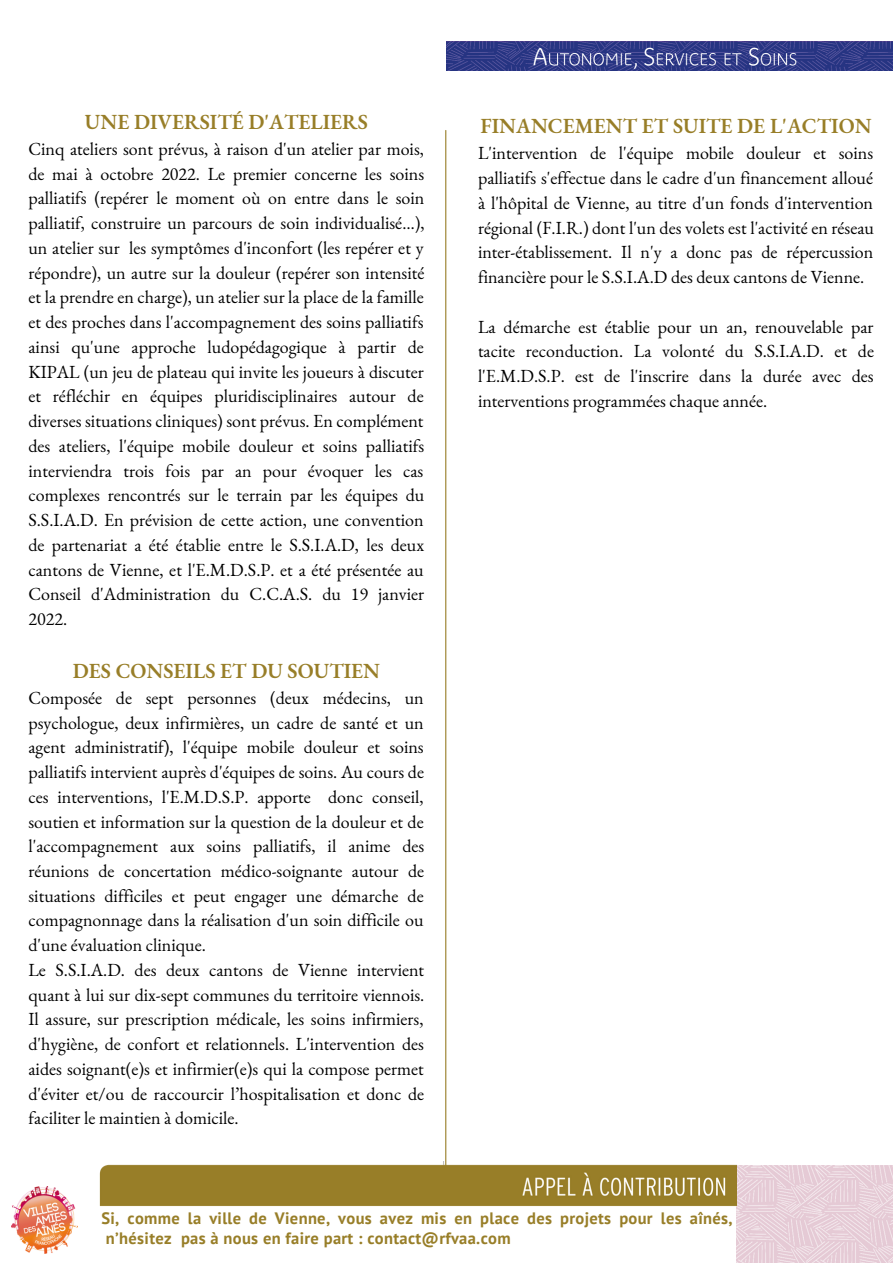
<style>
.page{position:relative;width:893px;height:1264px;background:#fff}
.page>*{position:absolute;margin:0;border:0;box-sizing:border-box;transform-origin:0 0}
.t1{font:600 21px "EB Garamond";color:#987e28}
.t2{font:18px/24.8px "EB Garamond";color:#000;text-align:justify}
.t3{font:700 16.5px/20.2px "PT Sans";letter-spacing:.02em;color:#987e28}
</style>
<div class="page">
<img style="left:446px;top:41px;width:446px;height:29px">
<hr style="left:445px;top:130px;width:1px;height:1042px;background:#987e28">
<img style="left:736px;top:1165px;width:156px;height:97px">
<img style="left:99px;top:1161px;width:637px;height:45px">
<img style="left:11px;top:1186px;width:67px;height:67px">
<p class="t1" style="left:85px;top:108px;width:284px">UNE DIVERSITÉ D'ATELIERS</p>
<p class="t2" style="left:28px;top:136px;width:397px">Cinq ateliers sont prévus, à raison d'un atelier par mois, de mai à octobre 2022. Le premier concerne les soins palliatifs (repérer le moment où on entre dans le soin palliatif, construire un parcours de soin individualisé…), un atelier sur les symptômes d'inconfort (les repérer et y répondre), un autre sur la douleur (repérer son intensité et la prendre en charge), un atelier sur la place de la famille et des proches dans l'accompagnement des soins palliatifs ainsi qu'une approche ludopédagogique à partir de KIPAL (un jeu de plateau qui invite les joueurs à discuter et réfléchir en équipes pluridisciplinaires autour de diverses situations cliniques) sont prévus. En complément des ateliers, l'équipe mobile douleur et soins palliatifs interviendra trois fois par an pour évoquer les cas complexes rencontrés sur le terrain par les équipes du S.S.I.A.D. En prévision de cette action, une convention de partenariat a été établie entre le S.S.I.A.D, les deux cantons de Vienne, et l'E.M.D.S.P. et a été présentée au Conseil d'Administration du C.C.A.S. du 19 janvier 2022.</p>
<p class="t1" style="left:73px;top:656px;width:308px">DES CONSEILS ET DU SOUTIEN</p>
<p class="t2" style="left:28px;top:685px;width:397px;text-align:left">Composée de sept personnes (deux médecins, un psychologue, deux infirmières, un cadre de santé et un agent administratif), l'équipe mobile douleur et soins palliatifs intervient auprès d'équipes de soins. Au cours de ces interventions, l'E.M.D.S.P. apporte donc conseil, soutien et information sur la question de la douleur et de l'accompagnement aux soins palliatifs, il anime des réunions de concertation médico-soignante autour de situations difficiles et peut engager une démarche de compagnonnage dans la réalisation d'un soin difficile ou d'une évaluation clinique.<br>Le S.S.I.A.D. des deux cantons de Vienne intervient quant à lui sur dix-sept communes du territoire viennois.<br>Il assure, sur prescription médicale, les soins infirmiers, d'hygiène, de confort et relationnels. L'intervention des aides soignant(e)s et infirmier(e)s qui la compose permet d'éviter et/ou de raccourcir l’hospitalisation et donc de faciliter le maintien à domicile.</p>
<p class="t1" style="left:480px;top:112px;width:392px">FINANCEMENT ET SUITE DE L'ACTION</p>
<p class="t2" style="left:478px;top:141px;width:397px">L'intervention de l'équipe mobile douleur et soins palliatifs s'effectue dans le cadre d'un financement alloué à l'hôpital de Vienne, au titre d'un fonds d'intervention régional (F.I.R.) dont l'un des volets est l'activité en réseau inter-établissement. Il n'y a donc pas de répercussion financière pour le S.S.I.A.D des deux cantons de Vienne.</p>
<p class="t2" style="left:478px;top:314px;width:397px">La démarche est établie pour un an, renouvelable par tacite reconduction. La volonté du S.S.I.A.D. et de l'E.M.D.S.P. est de l'inscrire dans la durée avec des interventions programmées chaque année.</p>
<p class="t3" style="left:101px;top:1207px;width:632px">Si, comme la ville de Vienne, vous avez mis en place des projets pour les aînés, n’hésitez pas à nous en faire part : contact@rfvaa.com</p>
</div>
